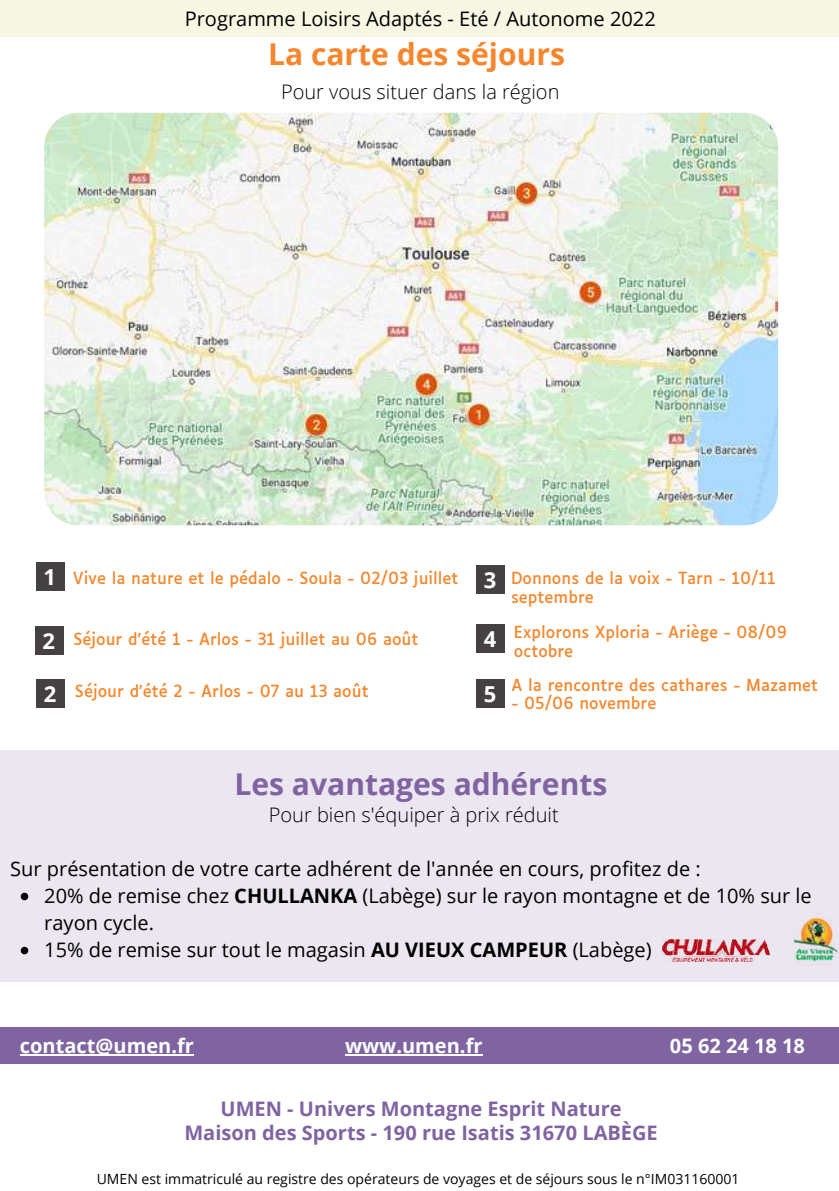
<style>
.page{position:relative;width:839px;height:1191px;background:#fff}
.page>*{position:absolute;margin:0;border:0;box-sizing:border-box;transform-origin:0 0}
.t1{font:700 30px "Open Sans";color:#8064a2}
.t2{font:700 30px "Open Sans";color:#f5862d}
.t3{font:700 22px "Open Sans";color:#fff}
.t4{font:20px/27px "Open Sans";color:#000}
.t5{font:700 20px/24px "Open Sans";color:#8064a2;text-align:center}
.t6{font:300 20px "Open Sans";color:#000}
.t7{font:700 20px "Open Sans";color:#fcfffe}
.t8{font:16px/18.6px "Luciole";color:#f5862d}
.t9{font:14px "Open Sans";color:#000}
.s1{font-weight:700}
</style>
<div class="page">
<div style="left:0;top:0;width:838px;height:36px;background:#f7f7e4"></div>
<img style="left:44px;top:113px;width:734px;height:412px;border-radius:34px">
<div style="left:36px;top:563px;width:29px;height:28px;background:#454041"></div>
<div style="left:35px;top:626px;width:29px;height:29px;background:#454041"></div>
<div style="left:476px;top:565px;width:29px;height:29px;background:#454041"></div>
<div style="left:476px;top:625px;width:29px;height:28px;background:#454041"></div>
<div style="left:476px;top:679px;width:29px;height:29px;background:#454041"></div>
<div style="left:0;top:1027px;width:838px;height:36px;background:#8064a2"></div>
<div style="left:0;top:751px;width:838px;height:231px;background:#ebe6f0"></div>
<svg style="left:21px;top:893px;width:7px;height:7px"></svg>
<svg style="left:21px;top:947px;width:7px;height:7px"></svg>
<img style="left:662px;top:939px;width:107px;height:23px">
<img style="left:793px;top:917px;width:45px;height:49px">
<hr style="left:20px;top:1054px;width:174px;height:2px;background:#fcfffe">
<hr style="left:345px;top:1054px;width:137px;height:2px;background:#fcfffe">
<div style="left:37px;top:679px;width:28px;height:29px;background:#454041"></div>
<p class="t4" style="left:185px;top:5px;width:472px">Programme Loisirs Adaptés - Eté / Autonome 2022</p>
<h1 class="t2" style="left:268px;top:33px;width:298px">La carte des séjours</h1>
<p class="t6" style="left:281px;top:77px;width:280px">Pour vous situer dans la région</p>
<p class="t3" style="left:43px;top:562px;width:14px">1</p>
<p class="t3" style="left:42px;top:626px;width:14px">2</p>
<p class="t3" style="left:44px;top:678px;width:14px">2</p>
<p class="t8" style="left:73px;top:570px;width:387px">Vive la nature et le pédalo - Soula - 02/03 juillet</p>
<p class="t8" style="left:511px;top:571px;width:266px">Donnons de la voix - Tarn - 10/11 septembre</p>
<p class="t8" style="left:514px;top:624px;width:274px">Explorons Xploria - Ariège - 08/09 octobre</p>
<p class="t3" style="left:484px;top:564px;width:14px">3</p>
<p class="t8" style="left:73px;top:631px;width:346px">Séjour d'été 1 - Arlos - 31 juillet au 06 août</p>
<p class="t8" style="left:75px;top:684px;width:295px">Séjour d'été 2 - Arlos - 07 au 13 août</p>
<p class="t8" style="left:511px;top:677px;width:308px">A la rencontre des cathares - Mazamet</p>
<p class="t3" style="left:484px;top:624px;width:14px">4</p>
<p class="t3" style="left:484px;top:678px;width:14px">5</p>
<p class="t8" style="left:511px;top:696px;width:146px">- 05/06 novembre</p>
<h1 class="t1" style="left:234px;top:763px;width:374px">Les avantages adhérents</h1>
<p class="t6" style="left:269px;top:800px;width:291px">Pour bien s'équiper à prix réduit</p>
<p class="t4" style="left:10px;top:855px;width:692px">Sur présentation de votre carte adhérent de l'année en cours, profitez de :</p>
<p class="t4" style="left:44px;top:882px;width:769px">20% de remise chez <span class="s1">CHULLANKA</span> (Labège) sur le rayon montagne et de 10% sur le rayon cycle.<br>15% de remise sur tout le magasin <span class="s1">AU VIEUX CAMPEUR</span> (Labège)</p>
<p class="t7" style="left:20px;top:1032px;width:175px">contact@umen.fr</p>
<p class="t7" style="left:345px;top:1032px;width:139px">www.umen.fr</p>
<p class="t7" style="left:670px;top:1032px;width:137px">05 62 24 18 18</p>
<p class="t5" style="left:184px;top:1097px;width:475px">UMEN - Univers Montagne Esprit Nature<br>Maison des Sports - 190 rue Isatis 31670 LABÈGE</p>
<p class="t9" style="left:97px;top:1169px;width:644px">UMEN est immatriculé au registre des opérateurs de voyages et de séjours sous le n°IM031160001</p>
</div>
